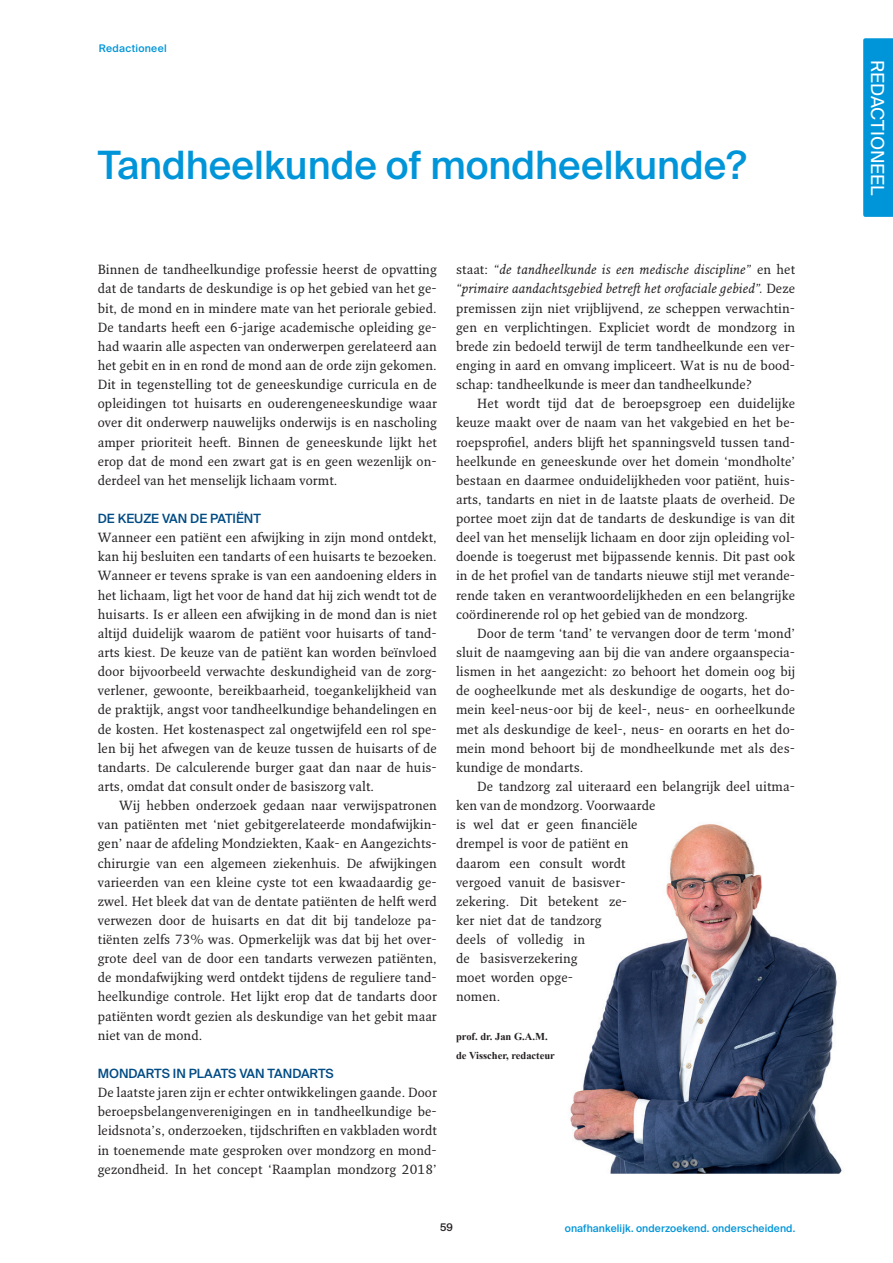
<style>
.page{position:relative;width:893px;height:1263px;background:#fff}
.page>*{position:absolute;margin:0;border:0;box-sizing:border-box;transform-origin:0 0}
.t1{font:500 39px "Suisse Intl";color:#0095d9}
.t2{font:18px "Suisse Intl";color:#fff}
.t3{font:12.9px/19.2px "Fresco Plus Pro";letter-spacing:.01em;color:#231f20;text-align:justify}
.t4{font:500 12.75px "Suisse Intl";color:#004b84}
.t5{font:500 10.5px "Suisse Intl";letter-spacing:.01em;color:#0095d9}
.t6{font:700 10.5px/19.2px "Times New Roman";color:#231f20}
.t7{font:500 10.5px "Suisse Intl";color:#231f20}
.s1{font-style:italic}
</style>
<div class="page">
<img style="left:570px;top:824px;width:274px;height:350px">
<div style="left:863px;top:38px;width:30px;height:179px;background:#0095d9"></div>
<p class="t5" style="left:99px;top:43px;width:69px">Redactioneel</p>
<h1 class="t1" style="left:98px;top:142px;width:650px">Tandheelkunde of mondheelkunde?</h1>
<p class="t3" style="left:98px;top:260px;width:341px">Binnen de tandheelkundige professie heerst de opvatting dat de tandarts de deskundige is op het gebied van het ge&shy;bit, de mond en in mindere mate van het periorale gebied.<br>De tandarts heeft een 6-jarige academische opleiding ge&shy;had waarin alle aspecten van onderwerpen gerelateerd aan het gebit en in en rond de mond aan de orde zijn gekomen.<br>Dit in tegenstelling tot de geneeskundige curricula en de opleidingen tot huisarts en ouderengeneeskundige waar over dit onderwerp nauwelijks onderwijs is en nascholing amper prioriteit heeft. Binnen de geneeskunde lijkt het erop dat de mond een zwart gat is en geen wezenlijk on&shy;derdeel van het menselijk lichaam vormt.</p>
<p class="t4" style="left:98px;top:511px;width:165px">DE KEUZE VAN DE PATIËNT</p>
<p class="t3" style="left:98px;top:528px;width:341px">Wanneer een patiënt een afwijking in zijn mond ontdekt, kan hij besluiten een tandarts of een huisarts te bezoeken.<br>Wanneer er tevens sprake is van een aandoening elders in het lichaam, ligt het voor de hand dat hij zich wendt tot de huisarts. Is er alleen een afwijking in de mond dan is niet altijd duidelijk waarom de patiënt voor huisarts of tand&shy;arts kiest. De keuze van de patiënt kan worden beïnvloed door bijvoorbeeld verwachte deskundigheid van de zorg&shy;verlener, gewoonte, bereikbaarheid, toegankelijkheid van de praktijk, angst voor tandheelkundige behandelingen en de kosten. Het kostenaspect zal ongetwijfeld een rol spe&shy;len bij het afwegen van de keuze tussen de huisarts of de tandarts. De calculerende burger gaat dan naar de huis&shy;arts, omdat dat consult onder de basiszorg valt.</p>
<p class="t3" style="left:98px;top:796px;width:341px;text-align:left;text-indent:21px">Wij hebben onderzoek gedaan naar verwijspatronen van patiënten met ‘niet gebitgerelateerde mondafwijkin&shy;gen’ naar de afdeling Mondziekten, Kaak- en Aangezichts&shy;chirurgie van een algemeen ziekenhuis. De afwijkingen varieerden van een kleine cyste tot een kwaadaardig ge&shy;zwel. Het bleek dat van de dentate patiënten de helft werd verwezen door de huisarts en dat dit bij tandeloze pa&shy;tiënten zelfs 73% was. Opmerkelijk was dat bij het over&shy;grote deel van de door een tandarts verwezen patiënten, de mondafwijking werd ontdekt tijdens de reguliere tand&shy;heelkundige controle. Het lijkt erop dat de tandarts door patiënten wordt gezien als deskundige van het gebit maar niet van de mond.</p>
<p class="t4" style="left:98px;top:1066px;width:238px">MONDARTS IN PLAATS VAN TANDARTS</p>
<p class="t3" style="left:98px;top:1083px;width:341px">De laatste jaren zijn er echter ontwikkelingen gaande. Door beroepsbelangenverenigingen en in tandheelkundige be&shy;leidsnota’s, onderzoeken, tijdschriften en vakbladen wordt in toenemende mate gesproken over mondzorg en mond&shy;gezondheid. In het concept ‘Raamplan mondzorg 2018’</p>
<p class="t3" style="left:456px;top:260px;width:341px">staat: <span class="s1">“de tandheelkunde is een medische discipline”</span> en het <span class="s1">“primaire aandachtsgebied betreft het orofaciale gebied”.</span> Deze premissen zijn niet vrijblijvend, ze scheppen verwachtin&shy;gen en verplichtingen. Expliciet wordt de mondzorg in brede zin bedoeld terwijl de term tandheelkunde een ver&shy;enging in aard en omvang impliceert. Wat is nu de bood&shy;schap: tandheelkunde is meer dan tandheelkunde?</p>
<p class="t3" style="left:456px;top:394px;width:341px;text-indent:21px">Het wordt tijd dat de beroepsgroep een duidelijke keuze maakt over de naam van het vakgebied en het be&shy;roepsprofiel, anders blijft het spanningsveld tussen tand&shy;heelkunde en geneeskunde over het domein ‘mondholte’ bestaan en daarmee onduidelijkheden voor patiënt, huis&shy;arts, tandarts en niet in de laatste plaats de overheid. De portee moet zijn dat de tandarts de deskundige is van dit deel van het menselijk lichaam en door zijn opleiding vol&shy;doende is toegerust met bijpassende kennis. Dit past ook in de het profiel van de tandarts nieuwe stijl met verande&shy;rende taken en verantwoordelijkheden en een belangrijke coördinerende rol op het gebied van de mondzorg.</p>
<p class="t3" style="left:456px;top:623px;width:341px;text-indent:21px">Door de term ‘tand’ te vervangen door de term ‘mond’ sluit de naamgeving aan bij die van andere orgaanspecia&shy;lismen in het aangezicht: zo behoort het domein oog bij de oogheelkunde met als deskundige de oogarts, het do&shy;mein keel-neus-oor bij de keel-, neus- en oorheelkunde met als deskundige de keel-, neus- en oorarts en het do&shy;mein mond behoort bij de mondheelkunde met als des&shy;kundige de mondarts.</p>
<p class="t3" style="left:456px;top:777px;width:340px;text-align:left;text-indent:21px">De tandzorg zal uiteraard een belangrijk deel uitma&shy;ken van de mondzorg. Voorwaarde<br>is wel dat er geen financiële<br>drempel is voor de patiënt en<br>daarom een consult wordt<br>vergoed vanuit de basisver-<br>zekering. Dit betekent ze-<br>ker niet dat de tandzorg<br>deels of volledig in<br>de basisverzekering<br>moet worden opge-<br>nomen.</p>
<p class="t6" style="left:456px;top:1026px;width:100px">prof. dr. Jan G.A.M. de Visscher, redacteur</p>
<p class="t7" style="left:440px;top:1221px;width:14px">59</p>
<p class="t5" style="left:565px;top:1222px;width:232px">onafhankelijk. onderzoekend. onderscheidend.</p>
<h2 class="t2" style="left:888px;top:60px;width:137px;rotate:90deg">REDACTIONEEL</h2>
</div>
